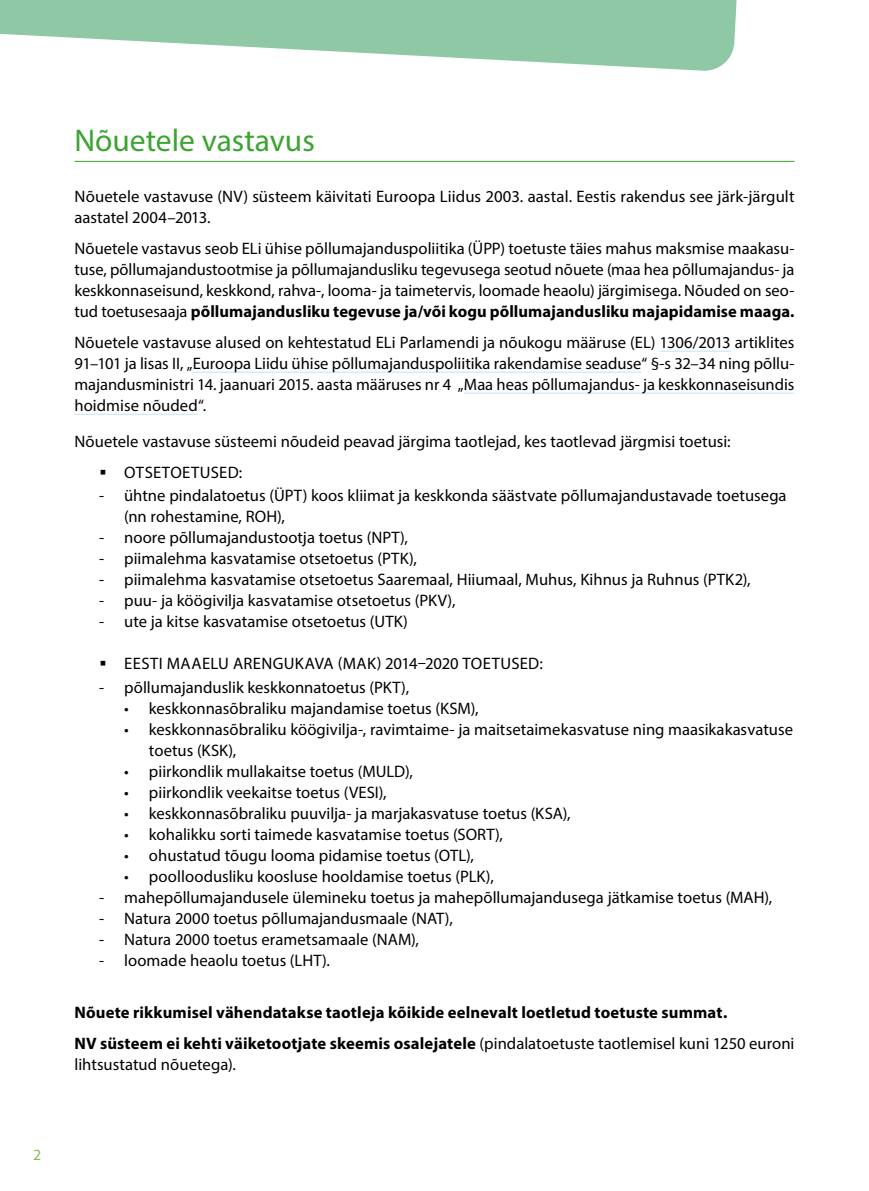
<style>
.page{position:relative;width:869px;height:1191px;background:#fff}
.page>*{position:absolute;margin:0;border:0;box-sizing:border-box;transform-origin:0 0}
.t1{font:31.5px "Myriad Pro";color:#3ca432}
.t2{font:16.62px/21px "Myriad Pro";color:#000}
.t3{font:700 16.62px/31px "Myriad Pro";letter-spacing:.01em;color:#000}
.t4{font:15.75px "Myriad Pro";color:#84be54}
.s1{font-weight:700}
.s2{font-weight:400}
</style>
<div class="page">
<svg style="left:0;top:0;width:737px;height:71px;fill:#8fc8a4"></svg>
<hr style="left:74px;top:161px;width:720px;height:1px;background:#3ca432">
<hr style="left:659px;top:351px;width:71px;height:1px;background:#bce4fa">
<hr style="left:193px;top:372px;width:448px;height:1px;background:#bce4fa">
<hr style="left:464px;top:393px;width:330px;height:1px;background:#bce4fa">
<hr style="left:74px;top:414px;width:124px;height:1px;background:#bce4fa">
<p class="t4" style="left:33px;top:1144px;width:10px">2</p>
<h1 class="t1" style="left:74px;top:121px;width:242px">Nõuetele vastavus</h1>
<p class="t2" style="left:74px;top:185px;width:721px">Nõuetele vastavuse (NV) süsteem käivitati Euroopa Liidus 2003. aastal. Eestis rakendus see järk-järgult aastatel 2004–2013.</p>
<p class="t2" style="left:74px;top:237px;width:721px;text-align:justify">Nõuetele vastavus seob ELi ühise põllumajanduspoliitika (ÜPP) toetuste täies mahus maksmise maakasu&shy;tuse, põllumajandustootmise ja põllumajandusliku tegevusega seotud nõuete (maa hea põllumajandus- ja keskkonnaseisund, keskkond, rahva-, looma- ja taimetervis, loomade heaolu) järgimisega. Nõuded on seo&shy;tud toetusesaaja <span class="s1">põllumajandusliku tegevuse ja/või kogu põllumajandusliku majapidamise maaga.</span></p>
<p class="t2" style="left:74px;top:331px;width:721px;text-align:justify">Nõuetele vastavuse alused on kehtestatud ELi Parlamendi ja nõukogu määruse (EL) 1306/2013 artiklites 91–101 ja lisas II, „Euroopa Liidu ühise põllumajanduspoliitika rakendamise seaduse“ §-s 32–34 ning põllu&shy;majandusministri 14. jaanuari 2015. aasta määruses nr 4 „Maa heas põllumajandus- ja keskkonnaseisundis hoidmise nõuded“.</p>
<p class="t2" style="left:74px;top:430px;width:657px">Nõuetele vastavuse süsteemi nõudeid peavad järgima taotlejad, kes taotlevad järgmisi toetusi:</p>
<p class="t2" style="left:99px;top:461px;width:144px">▪ OTSETOETUSED:</p>
<p class="t2" style="left:124px;top:484px;width:663px;text-indent:-25px">- ühtne pindalatoetus (ÜPT) koos kliimat ja keskkonda säästvate põllumajandustavade toetusega (nn rohestamine, ROH),</p>
<p class="t2" style="left:99px;top:526px;width:310px">- noore põllumajandustootja toetus (NPT),</p>
<p class="t2" style="left:99px;top:547px;width:319px">- piimalehma kasvatamise otsetoetus (PTK),</p>
<p class="t2" style="left:99px;top:568px;width:652px">- piimalehma kasvatamise otsetoetus Saaremaal, Hiiumaal, Muhus, Kihnus ja Ruhnus (PTK2),</p>
<p class="t2" style="left:99px;top:589px;width:357px">- puu- ja köögivilja kasvatamise otsetoetus (PKV),</p>
<p class="t2" style="left:99px;top:610px;width:310px">- ute ja kitse kasvatamise otsetoetus (UTK)</p>
<p class="t2" style="left:99px;top:653px;width:445px">▪ EESTI MAAELU ARENGUKAVA (MAK) 2014–2020 TOETUSED:</p>
<p class="t2" style="left:99px;top:676px;width:311px">- põllumajanduslik keskkonnatoetus (PKT),</p>
<p class="t2" style="left:124px;top:697px;width:356px">• keskkonnasõbraliku majandamise toetus (KSM),</p>
<p class="t2" style="left:149px;top:718px;width:645px;text-indent:-25px">• keskkonnasõbraliku köögivilja-, ravimtaime- ja maitsetaimekasvatuse ning maasikakasvatuse toetus (KSK),</p>
<p class="t2" style="left:124px;top:760px;width:290px">• piirkondlik mullakaitse toetus (MULD),</p>
<p class="t2" style="left:124px;top:781px;width:264px">• piirkondlik veekaitse toetus (VESI),</p>
<p class="t2" style="left:124px;top:802px;width:448px">• keskkonnasõbraliku puuvilja- ja marjakasvatuse toetus (KSA),</p>
<p class="t2" style="left:124px;top:823px;width:380px">• kohalikku sorti taimede kasvatamise toetus (SORT),</p>
<p class="t2" style="left:124px;top:844px;width:351px">• ohustatud tõugu looma pidamise toetus (OTL),</p>
<p class="t2" style="left:124px;top:865px;width:371px">• poolloodusliku koosluse hooldamise toetus (PLK),</p>
<p class="t2" style="left:99px;top:886px;width:674px">- mahepõllumajandusele ülemineku toetus ja mahepõllumajandusega jätkamise toetus (MAH),</p>
<p class="t2" style="left:99px;top:907px;width:355px">- Natura 2000 toetus põllumajandusmaale (NAT),</p>
<p class="t2" style="left:99px;top:928px;width:321px">- Natura 2000 toetus erametsamaale (NAM),</p>
<p class="t2" style="left:99px;top:949px;width:230px">- loomade heaolu toetus (LHT).</p>
<p class="t3" style="left:74px;top:996px;width:721px">Nõuete rikkumisel vähendatakse taotleja kõikide eelnevalt loetletud toetuste summat.<br>NV süsteem ei kehti väiketootjate skeemis osalejatele <span class="s2">(pindalatoetuste taotlemisel kuni 1250 euroni</span></p>
<p class="t2" style="left:74px;top:1053px;width:161px">lihtsustatud nõuetega).</p>
</div>
